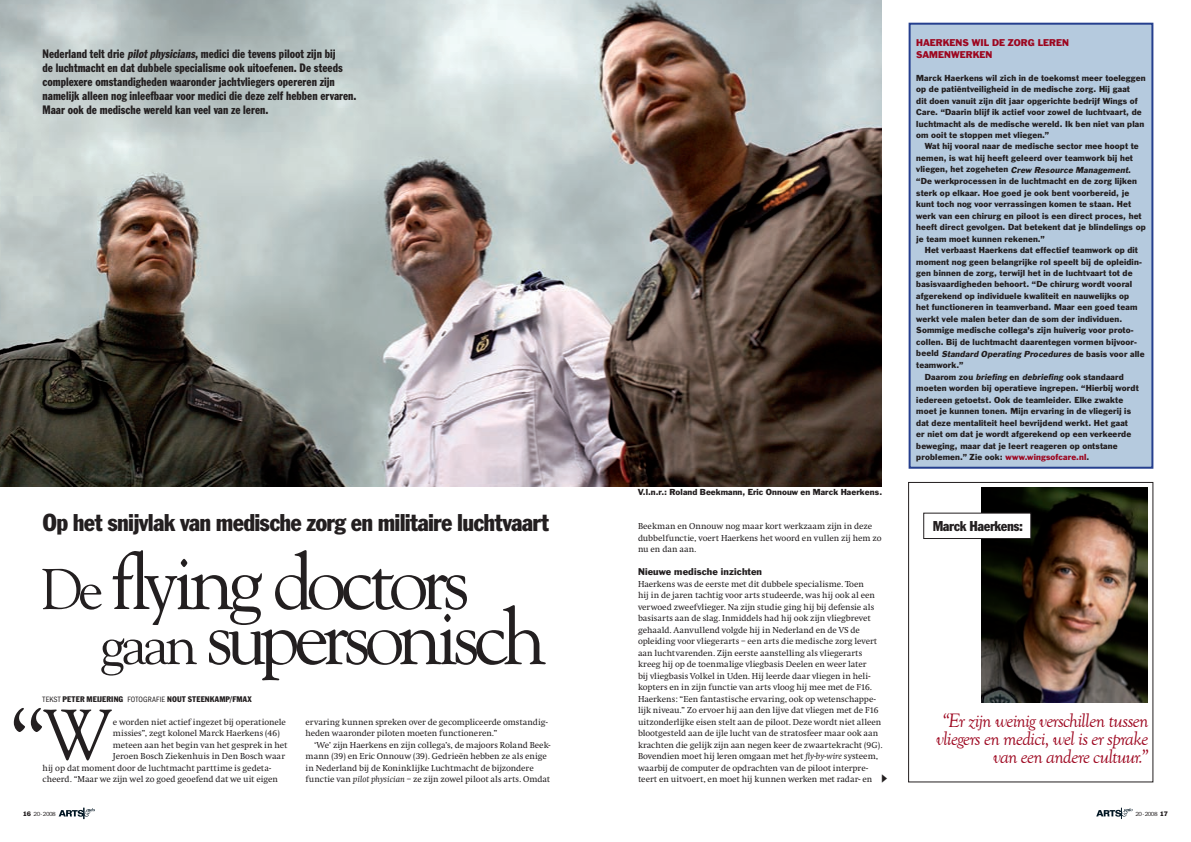
<style>
.page{position:relative;width:1191px;height:842px;background:#fff}
.page>*{position:absolute;margin:0;border:0;box-sizing:border-box;transform-origin:0 0}
.t1{font:89px "Goudy";color:#231f20}
.t2{font:79px "Goudy";letter-spacing:-.07em;color:#231f20}
.t3{font:70.4px "Goudy";color:#231f20}
.t4{font:condensed 24px "Franklin Gothic BT";letter-spacing:-.03em;color:#231f20}
.t5{font:italic 20px/18px "Goudy Old Style T";letter-spacing:-.035em;color:#9d061f;text-align:right}
.t6{font:condensed 14px "Franklin Gothic BT";letter-spacing:-.03em;color:#231f20}
.t7{font:condensed 12px/14px "Franklin Gothic BT";color:#231f20;scale:.9 1}
.t8{font:9px/11.5px "AA Swift";letter-spacing:-.005em;color:#231f20}
.t9{font:9px/11.5px "Franklin Gothic BT";letter-spacing:.01em;color:#9d061f}
.t10{font:9px "Franklin Gothic BT";letter-spacing:.01em;color:#231f20}
.t11{font:8px/11.5px "Franklin Gothic BT";letter-spacing:.015em;color:#231f20}
.t12{font:condensed 8px "Franklin Gothic BT";letter-spacing:.015em;color:#231f20}
.t13{font:italic 8px "Franklin Gothic BT";color:#231f20}
.t14{font:6px "Franklin Gothic";letter-spacing:-.08em;color:#231f20}
.s1{font-style:italic}
.s2{font-size:57px}
.s3{font-family:"Franklin Gothic"}
.s4{font-style:normal}
.s5{color:#9d061f}
.s6{font-family:"Franklin Gothic BT"}
</style>
<div class="page">
<svg style="left:1096px;top:808px;width:36px;height:11px"></svg>
<svg style="left:59px;top:808px;width:36px;height:11px"></svg>
<img style="left:0;top:0;width:881px;height:487px">
<img style="left:981px;top:488px;width:166px;height:214px">
<div style="left:908px;top:482px;width:245px;height:300px;border:1px solid #231f20"></div>
<div style="left:923px;top:513px;width:107px;height:25px;background:#fff"></div>
<div style="left:923px;top:513px;width:108px;height:26px;border:1px solid #231f20"></div>
<div style="left:909px;top:24px;width:243px;height:444px;background:#b5cade"></div>
<div style="left:908px;top:23px;width:245px;height:446px;border:2px solid #253f8e"></div>
<p class="t7" style="left:43px;top:46px;width:350px">Nederland telt drie <span class="s1">pilotphysicians</span>, medici die tevens piloot zijn bij<br>de luchtmacht en dat dubbele specialisme ook uitoefenen. De steeds complexere omstandigheden waaronder jachtvliegers opereren zijn namelijk alleen nog inleefbaar voor medici die deze zelf hebben ervaren.<br>Maar ook de medische wereld kan veel van ze leren.</p>
<h3 class="t4" style="left:43px;top:507px;width:508px">Op het snijvlak van medische zorg en militaire luchtvaart</h3>
<h2 class="t2" style="left:40px;top:533px;width:430px"><span class="s2">De</span> flying doctors</h2>
<h2 class="t2" style="left:100px;top:588px;width:448px"><span class="s2">gaan</span> supersonisch</h2>
<p class="t12" style="left:43px;top:693px;width:155px"><span class="s3">TEKST</span> PETER MEIJERING <span class="s3">FOTOGRAFIE</span> Nout Steen</p>
<p class="t12" style="left:210px;top:693px;width:43px">kamp/fmax</p>
<h1 class="t1" style="left:11px;top:684px;width:36px">“</h1>
<h3 class="t3" style="left:43px;top:691px;width:72px">W</h3>
<p class="t8" style="left:113px;top:716px;width:174px">e worden niet actief ingezet bij operationele</p>
<p class="t8" style="left:113px;top:727px;width:168px">missies”, zegt kolonel Marck Haerkens (46)</p>
<p class="t8" style="left:113px;top:739px;width:176px">meteen aan het begin van het gesprek in het</p>
<p class="t8" style="left:113px;top:750px;width:174px">Jeroen Bosch Ziekenhuis in Den Bosch waar</p>
<p class="t8" style="left:43px;top:762px;width:230px">hij op dat moment door de luchtmacht parttime is gedeta-</p>
<p class="t8" style="left:43px;top:774px;width:237px">cheerd. “Maar we zijn wel zo goed geoefend dat we uit eigen</p>
<p class="t8" style="left:305px;top:716px;width:243px">ervaring kunnen spreken over de gecompliceerde omstandig&shy;heden waaronder piloten moeten functioneren.”</p>
<p class="t8" style="left:305px;top:739px;width:246px;text-indent:9px">‘We’ zijn Haerkens en zijn collega’s, de majoors Roland Beek&shy;mann (39) en Eric Onnouw (39). Gedrieën hebben ze als enige in Nederland bij de Koninklijke Luchtmacht de bijzondere functie van <span class="s1">pilot physician</span> – ze zijn zowel piloot als arts. Omdat</p>
<p class="t11" style="left:638px;top:486px;width:246px">V.l.n.r.: Roland Beekmann, Eric Onnouw en Marck Haerkens.</p>
<p class="t8" style="left:638px;top:520px;width:245px">Beekman en Onnouw nog maar kort werkzaam zijn in deze dubbelfunctie, voert Haerkens het woord en vullen zij hem zo nu en dan aan.</p>
<p class="t10" style="left:638px;top:566px;width:126px">Nieuwe medische inzichten</p>
<p class="t8" style="left:638px;top:578px;width:246px">Haerkens was de eerste met dit dubbele specialisme. Toen<br>hij in de jaren tachtig voor arts studeerde, was hij ook al een verwoed zweefvlieger. Na zijn studie ging hij bij defensie als basisarts aan de slag. Inmiddels had hij ook zijn vliegbrevet gehaald. Aanvullend volgde hij in Nederland en de VS de opleiding voor vliegerarts – een arts die medische zorg levert aan luchtvarenden. Zijn eerste aanstelling als vliegerarts kreeg hij op de toenmalige vliegbasis Deelen en weer later<br>bij vliegbasis Volkel in Uden. Hij leerde daar vliegen in heli&shy;kopters en in zijn functie van arts vloog hij mee met de F16.<br>Haerkens: “Een fantastische ervaring, ook op wetenschappe&shy;lijk niveau.” Zo ervoer hij aan den lijve dat vliegen met de F16 uitzonderlijke eisen stelt aan de piloot. Deze wordt niet alleen blootgesteld aan de ijle lucht van de stratosfeer maar ook aan krachten die gelijk zijn aan negen keer de zwaartekracht (9G).<br>Bovendien moet hij leren omgaan met het <span class="s1">fly-by-wire</span> systeem, waarbij de computer de opdrachten van de piloot interpre-</p>
<p class="t8" style="left:638px;top:774px;width:236px">teert en uitvoert, en moet hij kunnen werken met radar- en</p>
<p class="t9" style="left:916px;top:37px;width:153px">Haerkens wil de zorg leren samenwerken</p>
<p class="t11" style="left:916px;top:72px;width:231px">Marck Haerkens wil zich in de toekomst meer toeleggen op de patiëntveiligheid in de medische zorg. Hij gaat<br>dit doen vanuit zijn dit jaar opgerichte bedrijf Wings of Care. “Daarin blijf ik actief voor zowel de luchtvaart, de luchtmacht als de medische wereld. Ik ben niet van plan om ooit te stoppen met vliegen.”</p>
<p class="t11" style="left:916px;top:141px;width:231px;text-indent:9px">Wat hij vooral naar de medische sector mee hoopt te nemen, is wat hij heeft geleerd over teamwork bij het vliegen, het zogeheten <span class="s1">Crew Resource Management</span>. “De werkprocessen in de luchtmacht en de zorg lijken sterk op elkaar. Hoe goed je ook bent voorbereid, je kunt toch nog voor verrassingen komen te staan. Het werk van een chirurg en piloot is een direct proces, het heeft direct gevolgen. Dat betekent dat je blindelings op je team moet kunnen rekenen.”</p>
<p class="t11" style="left:924px;top:244px;width:215px">Het verbaast Haerkens dat effectief teamwork op dit</p>
<p class="t11" style="left:916px;top:256px;width:227px">moment nog geen belangrijke rol speelt bij de opleidin-</p>
<p class="t11" style="left:916px;top:267px;width:218px">gen binnen de zorg, terwijl het in de luchtvaart tot de</p>
<p class="t11" style="left:916px;top:279px;width:217px">basisvaardigheden behoort. “De chirurg wordt vooral</p>
<p class="t11" style="left:916px;top:290px;width:214px">afgerekend op individuele kwaliteit en nauwelijks op</p>
<p class="t11" style="left:916px;top:302px;width:222px">het functioneren in teamverband. Maar een goed team</p>
<p class="t11" style="left:916px;top:313px;width:207px">werkt vele malen beter dan de som der individuen.</p>
<p class="t11" style="left:916px;top:325px;width:219px">Sommige medische collega’s zijn huiverig voor proto-</p>
<p class="t11" style="left:916px;top:336px;width:222px">collen. Bij de luchtmacht daarentegen vormen bijvoor-</p>
<p class="t13" style="left:916px;top:349px;width:230px"><span class="s4">b e e l d</span> Standard Operating Procedures <span class="s4">d e b a s i s vo o r a l l e</span></p>
<p class="t11" style="left:916px;top:359px;width:48px">teamwork.”</p>
<p class="t11" style="left:924px;top:371px;width:200px">Daarom zou <span class="s1">briefing</span> en <span class="s1">debriefing</span> ook standaard</p>
<p class="t11" style="left:916px;top:382px;width:224px">moeten worden bij operatieve ingrepen. “Hierbij wordt</p>
<p class="t11" style="left:916px;top:394px;width:208px">iedereen getoetst. Ook de teamleider. Elke zwakte</p>
<p class="t11" style="left:916px;top:405px;width:216px">moet je kunnen tonen. Mijn ervaring in de vliegerij is</p>
<p class="t11" style="left:916px;top:417px;width:213px">dat deze mentaliteit heel bevrijdend werkt. Het gaat</p>
<p class="t11" style="left:916px;top:428px;width:216px">er niet om dat je wordt afgerekend op een verkeerde</p>
<p class="t11" style="left:916px;top:440px;width:203px">beweging, maar dat je leert reageren op ontstane</p>
<p class="t11" style="left:916px;top:451px;width:175px">problemen.” Zie ook: <span class="s5">www.wingsofcare.nl</span>.</p>
<h3 class="t6" style="left:932px;top:517px;width:92px">Marck Haerkens:</h3>
<h3 class="t5" style="left:936px;top:712px;width:214px">“Er zijn weinig verschillen tussen vliegers en medici, wel is er sprake van een andere cultuur.”</h3>
<p class="t14" style="left:23px;top:811px;width:35px"><span class="s6">16</span> 20 - 2008</p>
<p class="t14" style="left:1135px;top:811px;width:34px">20 - 2008 <span class="s6">17</span></p>
</div>
